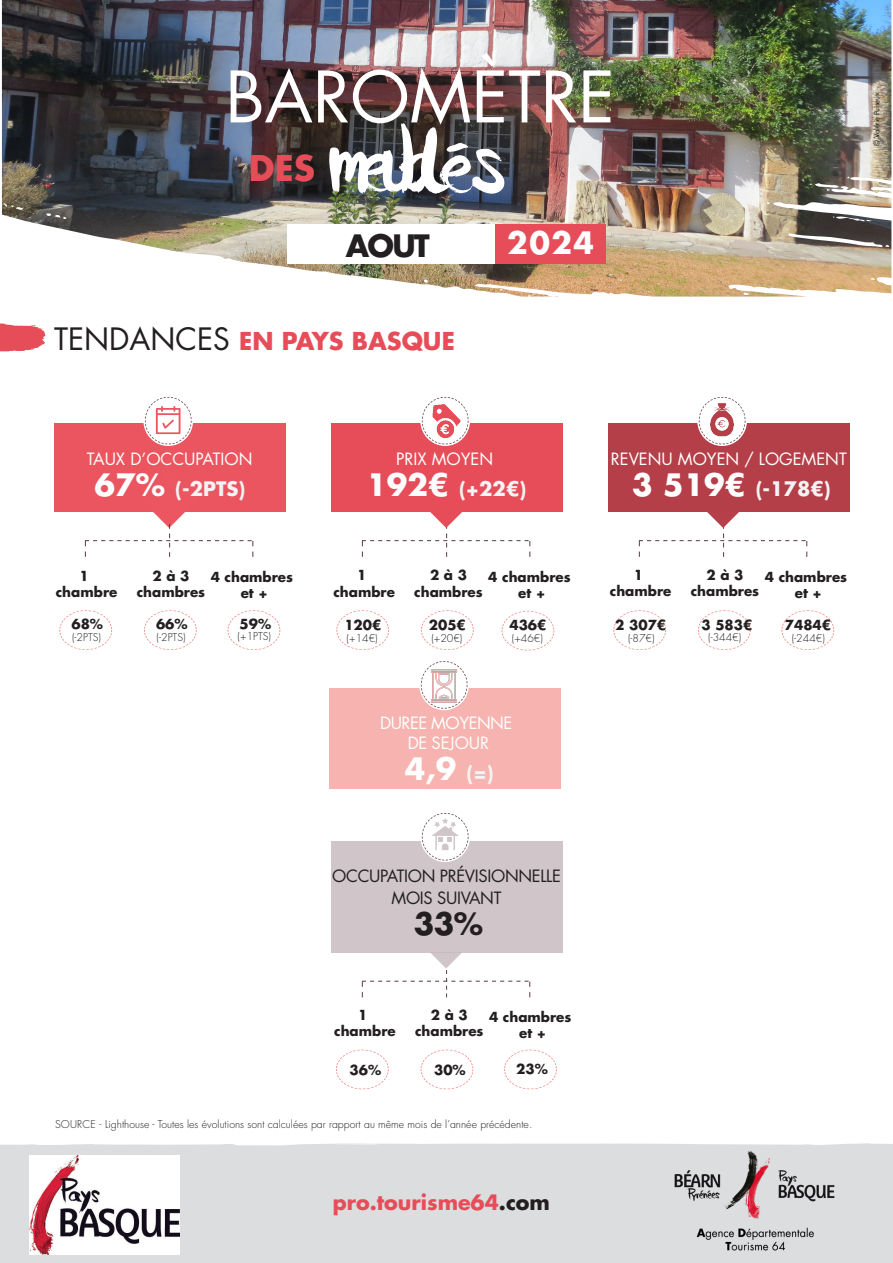
<style>
.page{position:relative;width:893px;height:1263px;background:#fff}
.page>*{position:absolute;margin:0;border:0;box-sizing:border-box;transform-origin:0 0}
.t1{font:87px "Pablo";letter-spacing:-.13em;color:#fff}
.t2{font:69px "Futura Std";color:#fff}
.t3{font:700 34.5px "Futura Std";color:#e74d59}
.t4{font:700 30px "Futura Std";color:#fff}
.t5{font:700 30px "Futura Std";letter-spacing:-.06em;color:#231f20}
.t6{font:700 24px "Futura Std";color:#e74d59}
.t7{font:700 20.7px "Futura Std";color:#e74d59}
.t8{font:700 19.5px "Futura Std";color:#f2f3f4}
.t9{font:16.5px "Futura Std";color:#fff}
.t10{font:16.5px/22.4px "Futura Std";letter-spacing:-.02em;color:#231f20;text-align:center}
.t11{font:16.5px/19.8px "Futura Std";letter-spacing:-.03em;color:#fff;text-align:center}
.t12{font:700 13.5px/16.2px "Futura Std";color:#231f20;text-align:center}
.t13{font:300 10.5px "Futura Std";color:#231f20}
.t14{font:7.5px "Futura Std";letter-spacing:-.04em;color:#231f20}
.s1{font-weight:400;font-size:30px;color:#231f20}
.s2{font-size:30px;color:#fff}
.s3{font-size:19.5px;color:#f2f3f4}
.s4{color:#231f20}
</style>
<div class="page">
<img style="left:2px;top:0;width:889px;height:297px">
<div style="left:287px;top:224px;width:209px;height:39px;background:#fff"></div>
<div style="left:496px;top:224px;width:110px;height:39px;background:#e74d59"></div>
<div style="left:0;top:1143px;width:893px;height:120px;background:#dcdddf"></div>
<svg style="left:0;top:323px;width:46px;height:29px"></svg>
<div style="left:330px;top:688px;width:231px;height:101px;background:#f6b3af"></div>
<svg style="left:419px;top:659px;width:50px;height:51px"></svg>
<div style="left:54px;top:424px;width:231px;height:88px;background:#eb555f"></div>
<svg style="left:362px;top:512px;width:168px;height:45px"></svg>
<svg style="left:639px;top:512px;width:168px;height:45px"></svg>
<div style="left:608px;top:424px;width:241px;height:88px;background:#b43f48"></div>
<div style="left:331px;top:424px;width:231px;height:88px;background:#e74d59"></div>
<svg style="left:85px;top:512px;width:168px;height:45px"></svg>
<div style="left:331px;top:841px;width:231px;height:111px;background:#d0c5c8"></div>
<svg style="left:336px;top:1050px;width:53px;height:39px"></svg>
<svg style="left:421px;top:1050px;width:52px;height:39px"></svg>
<svg style="left:504px;top:1050px;width:53px;height:39px"></svg>
<svg style="left:362px;top:953px;width:168px;height:44px"></svg>
<svg style="left:59px;top:610px;width:53px;height:40px"></svg>
<svg style="left:336px;top:610px;width:53px;height:40px"></svg>
<svg style="left:613px;top:610px;width:53px;height:40px"></svg>
<svg style="left:144px;top:610px;width:53px;height:40px"></svg>
<svg style="left:421px;top:610px;width:53px;height:40px"></svg>
<svg style="left:698px;top:610px;width:53px;height:40px"></svg>
<svg style="left:228px;top:610px;width:52px;height:40px"></svg>
<svg style="left:781px;top:610px;width:53px;height:40px"></svg>
<svg style="left:502px;top:611px;width:52px;height:39px"></svg>
<svg style="left:143px;top:395px;width:50px;height:51px"></svg>
<svg style="left:420px;top:395px;width:50px;height:51px"></svg>
<svg style="left:422px;top:397px;width:46px;height:40px"></svg>
<img style="left:426px;top:403px;width:41px;height:41px">
<svg style="left:697px;top:395px;width:50px;height:51px"></svg>
<svg style="left:699px;top:397px;width:46px;height:36px"></svg>
<img style="left:700px;top:402px;width:44px;height:44px">
<svg style="left:145px;top:397px;width:47px;height:47px"></svg>
<svg style="left:421px;top:661px;width:46px;height:48px"></svg>
<svg style="left:420px;top:811px;width:50px;height:51px"></svg>
<svg style="left:422px;top:813px;width:46px;height:47px"></svg>
<img style="left:426px;top:668px;width:36px;height:35px">
<img style="left:29px;top:1155px;width:150px;height:99px">
<img style="left:650px;top:1143px;width:208px;height:119px">
<h2 class="t2" style="left:225px;top:53px;width:391px">BAROMÈTRE</h2>
<h1 class="t1" style="left:329px;top:101px;width:179px">meublés</h1>
<h3 class="t3" style="left:249px;top:145px;width:68px">DES</h3>
<h3 class="t5" style="left:346px;top:226px;width:86px">AOUT</h3>
<h3 class="t6" style="left:54px;top:325px;width:402px"><span class="s1">TENDANCES</span> EN PAYS BASQUE</h3>
<h3 class="t4" style="left:507px;top:223px;width:88px">2024</h3>
<p class="t14" style="left:872px;top:146px;width:54px;rotate:-90deg">© Valérie Puiseux</p>
<p class="t9" style="left:87px;top:448px;width:167px">TAUX D’OCCUPATION</p>
<h3 class="t8" style="left:95px;top:476px;width:152px"><span class="s2">67%</span> (-2PTS)</h3>
<p class="t9" style="left:396px;top:448px;width:98px">PRIX MOYEN</p>
<h3 class="t8" style="left:366px;top:476px;width:161px"><span class="s2">192€</span> (+22€)</h3>
<p class="t9" style="left:611px;top:448px;width:237px">REVENU MOYEN / LOGEMENT</p>
<h3 class="t8" style="left:632px;top:476px;width:200px"><span class="s2">3 519€</span> (-178€)</h3>
<p class="t12" style="left:56px;top:567px;width:63px">1 chambre</p>
<p class="t12" style="left:137px;top:567px;width:70px">2 à 3 chambres</p>
<p class="t12" style="left:211px;top:569px;width:84px">4 chambres et +</p>
<p class="t12" style="left:333px;top:567px;width:63px">1 chambre</p>
<p class="t12" style="left:414px;top:567px;width:70px">2 à 3 chambres</p>
<p class="t12" style="left:488px;top:568px;width:84px">4 chambres et +</p>
<p class="t12" style="left:610px;top:567px;width:63px">1 chambre</p>
<p class="t12" style="left:691px;top:567px;width:70px">2 à 3 chambres</p>
<p class="t12" style="left:765px;top:568px;width:84px">4 chambres et +</p>
<p class="t12" style="left:71px;top:615px;width:33px">68%</p>
<p class="t13" style="left:72px;top:630px;width:30px">(-2PTS)</p>
<p class="t12" style="left:240px;top:615px;width:33px">59%</p>
<p class="t12" style="left:429px;top:616px;width:39px">205€</p>
<p class="t12" style="left:615px;top:616px;width:52px">2 307€</p>
<p class="t12" style="left:701px;top:616px;width:52px">3 583€</p>
<p class="t12" style="left:785px;top:616px;width:48px">7484€</p>
<p class="t13" style="left:347px;top:631px;width:33px">(+14€)</p>
<p class="t13" style="left:431px;top:631px;width:33px">(+20€)</p>
<p class="t13" style="left:628px;top:632px;width:28px">(-87€)</p>
<p class="t13" style="left:708px;top:631px;width:35px">(-344€)</p>
<p class="t13" style="left:792px;top:631px;width:35px">(-244€)</p>
<p class="t12" style="left:156px;top:615px;width:33px">66%</p>
<p class="t12" style="left:344px;top:616px;width:39px">120€</p>
<p class="t13" style="left:157px;top:630px;width:30px">(-2PTS)</p>
<p class="t12" style="left:509px;top:617px;width:39px">436€</p>
<p class="t13" style="left:512px;top:632px;width:33px">(+46€)</p>
<p class="t13" style="left:238px;top:630px;width:35px">(+1PTS)</p>
<p class="t11" style="left:380px;top:713px;width:134px">DUREE MOYENNE<br>DE SEJOUR</p>
<h3 class="t4" style="left:405px;top:748px;width:90px">4,9 <span class="s3">(=)</span></h3>
<p class="t10" style="left:332px;top:865px;width:230px">OCCUPATION PRÉVISIONNELLE<br>MOIS SUIVANT</p>
<h3 class="t5" style="left:414px;top:904px;width:71px">33%</h3>
<p class="t12" style="left:334px;top:1007px;width:63px">1 chambre</p>
<p class="t12" style="left:415px;top:1007px;width:70px">2 à 3 chambres</p>
<p class="t12" style="left:489px;top:1008px;width:84px">4 chambres et +</p>
<p class="t12" style="left:349px;top:1061px;width:33px">36%</p>
<p class="t12" style="left:434px;top:1061px;width:33px">30%</p>
<p class="t12" style="left:516px;top:1061px;width:33px">23%</p>
<p class="t13" style="left:55px;top:1118px;width:479px">SOURCE - Lighthouse - Toutes les évolutions sont calculées par rapport au même mois de l’année précédente.</p>
<h3 class="t7" style="left:333px;top:1188px;width:219px">pro.tourisme64<span class="s4">.com</span></h3>
</div>
